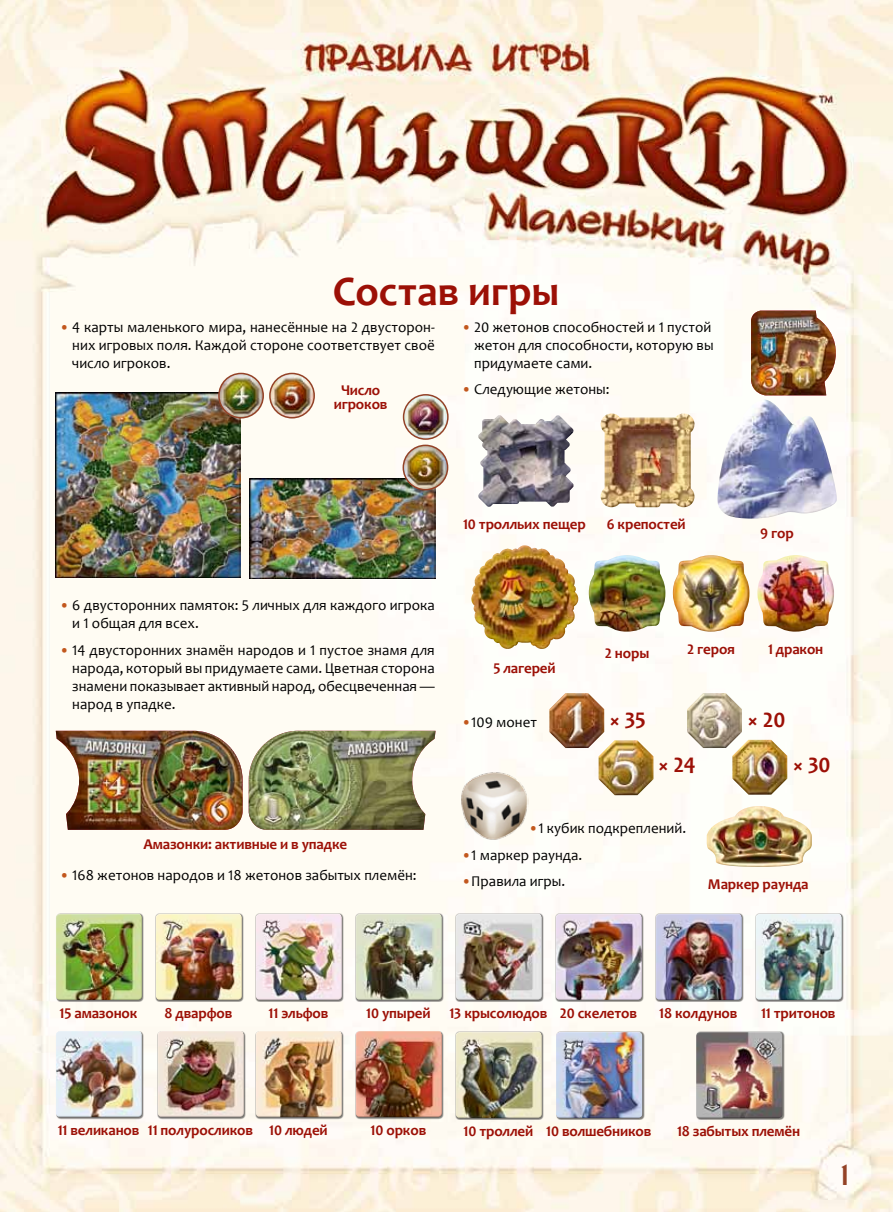
<style>
.page{position:relative;width:893px;height:1212px;background:#fff}
.page>*{position:absolute;margin:0;border:0;box-sizing:border-box;transform-origin:0 0}
.t1{font:700 42px "Candara";color:#9c1006}
.t2{font:27px "Vinque";color:#944227}
.t3{font:700 22.5px "Candara";letter-spacing:-.01em;color:#9c1006}
.t4{font:15px/18px "Candara";color:#000;text-align:justify}
.t5{font:700 15px/13.5px "Candara";letter-spacing:-.01em;color:#9c1006;text-align:center}
.s1{color:#c2571d}
</style>
<div class="page">
<img style="left:0;top:0;width:893px;height:1212px">
<img style="left:250px;top:478px;width:185px;height:100px">
<img style="left:55px;top:392px;width:186px;height:186px">
<img style="left:270px;top:373px;width:44px;height:45px;border-radius:22px">
<div style="left:269px;top:373px;width:46px;height:45px;border:2px solid #944227;border-radius:50%"></div>
<img style="left:219px;top:373px;width:44px;height:45px;border-radius:22px">
<div style="left:218px;top:373px;width:46px;height:45px;border:2px solid #944227;border-radius:50%"></div>
<img style="left:403px;top:445px;width:45px;height:45px;border-radius:22px">
<div style="left:403px;top:445px;width:45px;height:45px;border:2px solid #944227;border-radius:50%"></div>
<img style="left:404px;top:395px;width:44px;height:44px;border-radius:22px">
<div style="left:403px;top:394px;width:46px;height:46px;border:2px solid #944227;border-radius:50%"></div>
<img style="left:460px;top:771px;width:69px;height:69px">
<img style="left:707px;top:806px;width:105px;height:61px">
<img style="left:549px;top:693px;width:55px;height:55px">
<img style="left:599px;top:740px;width:54px;height:55px">
<img style="left:732px;top:740px;width:55px;height:55px">
<img style="left:687px;top:693px;width:55px;height:55px">
<img style="left:478px;top:415px;width:96px;height:92px">
<img style="left:471px;top:545px;width:52px;height:53px">
<img style="left:589px;top:555px;width:76px;height:77px">
<img style="left:673px;top:555px;width:76px;height:77px">
<img style="left:757px;top:555px;width:77px;height:77px">
<img style="left:601px;top:413px;width:77px;height:94px">
<img style="left:717px;top:399px;width:120px;height:120px">
<div style="left:55px;top:914px;width:89px;height:87px;background:#000;opacity:.4"></div>
<div style="left:155px;top:914px;width:89px;height:87px;background:#000;opacity:.4"></div>
<div style="left:255px;top:914px;width:89px;height:87px;background:#000;opacity:.4"></div>
<div style="left:356px;top:913px;width:88px;height:89px;background:#000;opacity:.5"></div>
<div style="left:355px;top:914px;width:88px;height:87px;background:#000;opacity:.4"></div>
<div style="left:55px;top:1030px;width:89px;height:85px;background:#eaf2f7"></div>
<div style="left:55px;top:1032px;width:89px;height:87px;background:#000;opacity:.4"></div>
<div style="left:157px;top:1030px;width:88px;height:85px;background:#f6eadf"></div>
<div style="left:157px;top:1032px;width:88px;height:87px;background:#000;opacity:.4"></div>
<div style="left:255px;top:1030px;width:89px;height:85px;background:#fbeede"></div>
<div style="left:255px;top:1032px;width:89px;height:87px;background:#000;opacity:.4"></div>
<div style="left:355px;top:1030px;width:88px;height:85px;background:#f5c4ae"></div>
<div style="left:355px;top:1032px;width:88px;height:87px;background:#000;opacity:.4"></div>
<div style="left:456px;top:913px;width:88px;height:89px;background:#000;opacity:.5"></div>
<div style="left:455px;top:914px;width:88px;height:87px;background:#000;opacity:.4"></div>
<div style="left:556px;top:913px;width:88px;height:89px;background:#000;opacity:.5"></div>
<div style="left:555px;top:914px;width:88px;height:87px;background:#000;opacity:.4"></div>
<div style="left:655px;top:914px;width:88px;height:87px;background:#000;opacity:.4"></div>
<div style="left:755px;top:914px;width:88px;height:87px;background:#000;opacity:.4"></div>
<div style="left:456px;top:1032px;width:88px;height:88px;background:#000;opacity:.5"></div>
<div style="left:455px;top:1031px;width:88px;height:85px;background:#f1edd6"></div>
<div style="left:455px;top:1033px;width:88px;height:86px;background:#000;opacity:.4"></div>
<div style="left:555px;top:1031px;width:89px;height:85px;background:#fff;opacity:.75"></div>
<div style="left:555px;top:1033px;width:89px;height:86px;background:#000;opacity:.4"></div>
<div style="left:695px;top:1031px;width:89px;height:85px;background:#fff;opacity:.75"></div>
<div style="left:695px;top:1033px;width:89px;height:86px;background:#000;opacity:.4"></div>
<img style="left:751px;top:311px;width:85px;height:84px">
<img style="left:56px;top:731px;width:187px;height:99px">
<img style="left:249px;top:731px;width:187px;height:99px">
<h1 class="t1" style="left:333px;top:265px;width:228px">Состав игры</h1>
<p class="t4" style="left:72px;top:318px;width:364px;text-indent:-13px"><span class="s1">•</span> 4 карты маленького мира, нанесённые на 2 двусторон&shy;них игровых поля. Каждой стороне соответствует своё число игроков.</p>
<p class="t4" style="left:474px;top:318px;width:241px;text-align:left;text-indent:-13px"><span class="s1">•</span> 20 жетонов способностей и 1 пустой жетон для способности, которую вы придумаете сами.</p>
<p class="t4" style="left:461px;top:380px;width:150px"><span class="s1">•</span> Следующие жетоны:</p>
<p class="t5" style="left:334px;top:383px;width:55px">Число игроков</p>
<p class="t5" style="left:463px;top:518px;width:124px">10 тролльих пещер</p>
<p class="t5" style="left:607px;top:518px;width:81px">6 крепостей</p>
<p class="t5" style="left:760px;top:527px;width:35px">9 гор</p>
<p class="t4" style="left:72px;top:596px;width:364px;text-indent:-13px"><span class="s1">•</span> 6 двусторонних памяток: 5 личных для каждого игрока и 1 общая для всех.</p>
<p class="t4" style="left:72px;top:641px;width:364px;text-indent:-13px"><span class="s1">•</span> 14 двусторонних знамён народов и 1 пустое знамя для народа, который вы придумаете сами. Цветная сторона знамени показывает активный народ, обесцвеченная — народ в упадке.</p>
<p class="t5" style="left:144px;top:837px;width:205px">Амазонки: активные и в упадке</p>
<p class="t4" style="left:60px;top:866px;width:359px"><span class="s1">•</span> 168 жетонов народов и 18 жетонов забытых племён:</p>
<p class="t5" style="left:493px;top:661px;width:64px">5 лагерей</p>
<p class="t4" style="left:461px;top:713px;width:77px"><span class="s1">•</span>109 монет</p>
<p class="t5" style="left:605px;top:646px;width:46px">2 норы</p>
<p class="t5" style="left:687px;top:642px;width:49px">2 героя</p>
<p class="t5" style="left:768px;top:642px;width:57px">1 дракон</p>
<h3 class="t3" style="left:609px;top:705px;width:38px">× 35</h3>
<h3 class="t3" style="left:658px;top:751px;width:40px">× 24</h3>
<h3 class="t3" style="left:747px;top:705px;width:40px">× 20</h3>
<h3 class="t3" style="left:792px;top:751px;width:40px">× 30</h3>
<p class="t4" style="left:529px;top:819px;width:159px"><span class="s1">•</span>1 кубик подкреплений.</p>
<p class="t4" style="left:461px;top:845px;width:123px"><span class="s1">•</span>1 маркер раунда.</p>
<p class="t4" style="left:461px;top:872px;width:105px"><span class="s1">•</span>Правила игры.</p>
<p class="t5" style="left:708px;top:877px;width:102px">Маркер раунда</p>
<p class="t5" style="left:60px;top:1006px;width:79px">15 амазонок</p>
<p class="t5" style="left:165px;top:1006px;width:69px">8 дварфов</p>
<p class="t5" style="left:269px;top:1006px;width:61px">11 эльфов</p>
<p class="t5" style="left:366px;top:1006px;width:66px">10 упырей</p>
<p class="t5" style="left:449px;top:1006px;width:189px">13 крысолюдов 20 скелетов</p>
<p class="t5" style="left:659px;top:1006px;width:80px">18 колдунов</p>
<p class="t5" style="left:761px;top:1006px;width:76px">11 тритонов</p>
<p class="t5" style="left:58px;top:1123px;width:272px">11 великанов 11 полуросликов 10 людей</p>
<p class="t5" style="left:371px;top:1123px;width:57px">10 орков</p>
<p class="t5" style="left:464px;top:1124px;width:189px">10 троллей 10 волшебников</p>
<p class="t5" style="left:677px;top:1124px;width:125px">18 забытых племён</p>
<h2 class="t2" style="left:842px;top:1158px;width:8px">1</h2>
</div>
